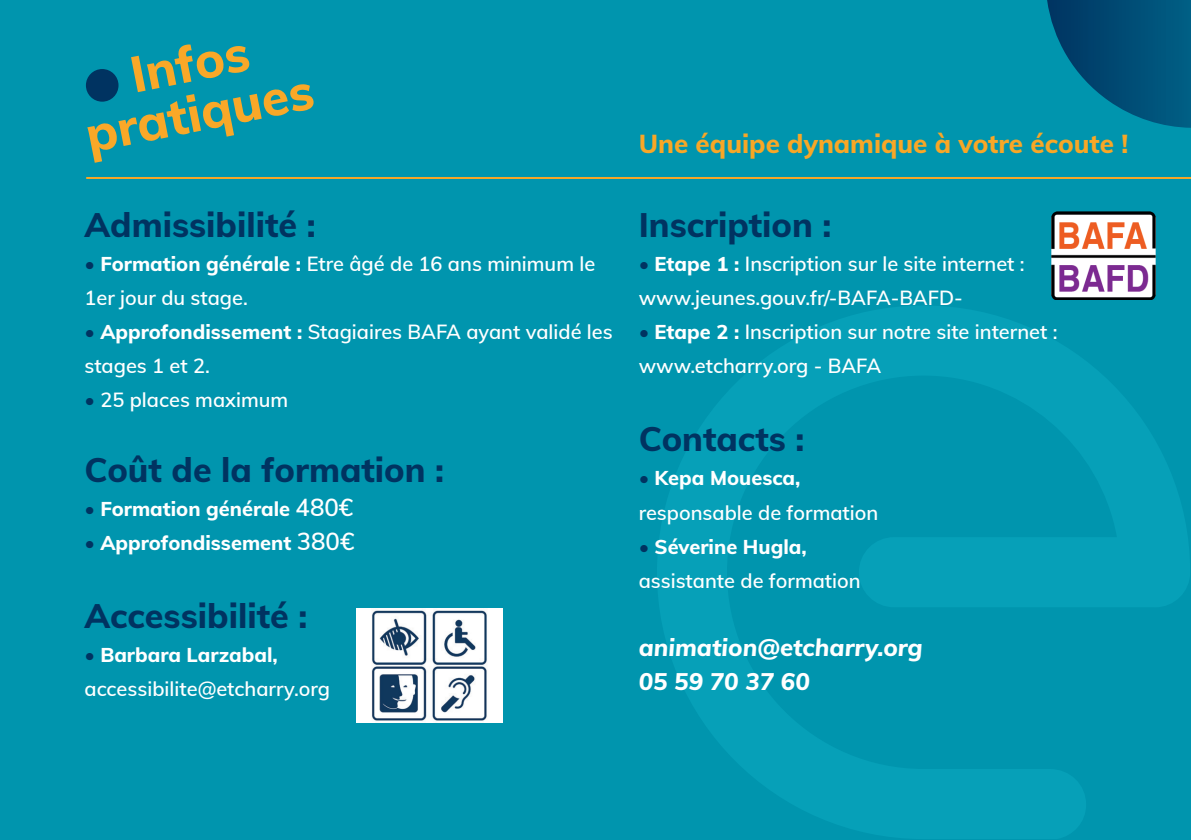
<style>
.page{position:relative;width:1191px;height:840px;background:#fff}
.page>*{position:absolute;margin:0;border:0;box-sizing:border-box;transform-origin:0 0}
.t1{font:800 50px/50px "Muli";color:#f9a828;text-align:center}
.t2{font:800 34px "Muli";color:#003361}
.t3{font:800 26px "Muli";color:#f8a726}
.t4{font:italic 800 24px/34px "Muli";color:#fff}
.t5{font:600 20px/34px "Muli";color:#fff}
.t6{font:800 20px "Muli";color:#fff}
.s1{color:#003361}
.s2{font-weight:800}
.s3{font-weight:600;color:#003361}
.s4{font-weight:600;font-size:24px}
</style>
<div class="page">
<div style="left:0;top:0;width:1191px;height:839px;background:#0095ae"></div>
<svg style="left:657px;top:306px;width:533px;height:532px"></svg>
<svg style="left:1047px;top:0;width:144px;height:128px"></svg>
<hr style="left:86px;top:177px;width:1105px;height:2px;background:#f8a726">
<div style="left:86px;top:69px;width:32px;height:33px;background:#003361;border-radius:50%"></div>
<img style="left:1051px;top:212px;width:104px;height:87px">
<img style="left:356px;top:608px;width:146px;height:114px">
<h1 class="t1" style="left:71px;top:59px;width:233px;rotate:-11deg">Infos pratiques</h1>
<h2 class="t2" style="left:84px;top:200px;width:233px">Admissibilité :</h2>
<p class="t5" style="left:84px;top:246px;width:512px"><span class="s1">•</span> <span class="s2">Formation générale :</span> Etre âgé de 16 ans minimum le<br>1er jour du stage.</p>
<p class="t5" style="left:84px;top:314px;width:530px"><span class="s1">•</span> <span class="s2">Approfondissement :</span> Stagiaires BAFA ayant validé les stages 1 et 2.</p>
<p class="t5" style="left:84px;top:382px;width:205px"><span class="s1">•</span> 25 places maximum</p>
<h2 class="t2" style="left:84px;top:444px;width:361px">Coût de la formation :</h2>
<p class="t6" style="left:84px;top:493px;width:270px"><span class="s3">•</span> Formation générale <span class="s4">480€</span></p>
<p class="t6" style="left:84px;top:527px;width:271px"><span class="s3">•</span> Approfondissement <span class="s4">380€</span></p>
<h2 class="t2" style="left:84px;top:590px;width:224px">Accessibilité :</h2>
<p class="t5" style="left:84px;top:636px;width:247px"><span class="s1">•</span> <span class="s2">Barbara Larzabal, </span>accessibilite@etcharry.org</p>
<h3 class="t3" style="left:638px;top:125px;width:491px">Une équipe dynamique à votre écoute !</h3>
<h2 class="t2" style="left:638px;top:200px;width:194px">Inscription :</h2>
<p class="t5" style="left:638px;top:246px;width:387px"><span class="s1">•</span> <span class="s2">Etape 1 :</span> Inscription sur le site internet : www.jeunes.gouv.fr/-BAFA-BAFD-</p>
<p class="t5" style="left:638px;top:314px;width:420px"><span class="s1">•</span> <span class="s2">Etape 2 :</span> Inscription sur notre site internet : www.etcharry.org - BAFA</p>
<h2 class="t2" style="left:638px;top:414px;width:167px">Contacts :</h2>
<p class="t5" style="left:638px;top:460px;width:241px"><span class="s1">•</span> <span class="s2">Kepa Mouesca, </span>responsable de formation</p>
<p class="t5" style="left:638px;top:528px;width:223px"><span class="s1">•</span> <span class="s2">Séverine Hugla, </span>assistante de formation</p>
<p class="t4" style="left:638px;top:628px;width:285px">animation@etcharry.org<br>05 59 70 37 60</p>
</div>
